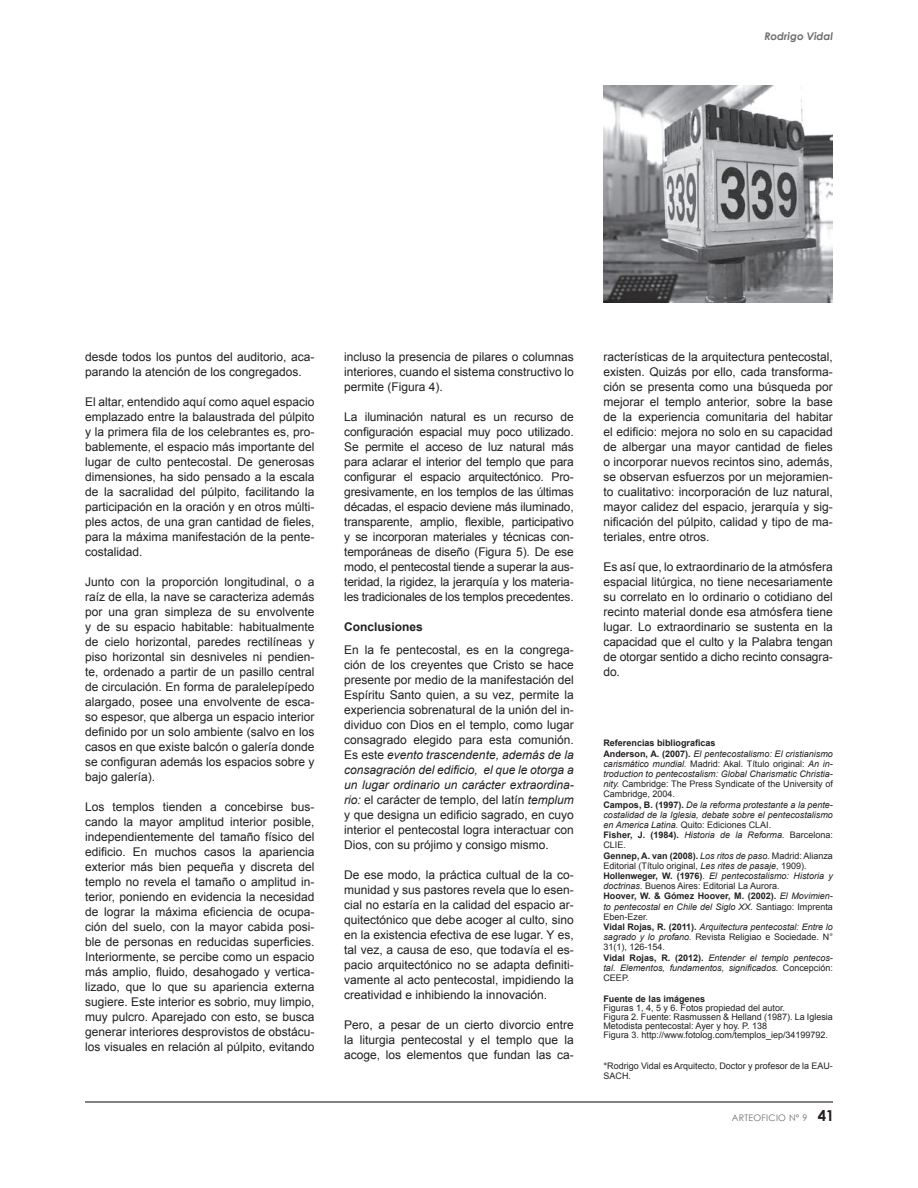
<style>
.page{position:relative;width:918px;height:1188px;background:#fff}
.page>*{position:absolute;margin:0;border:0;box-sizing:border-box;transform-origin:0 0}
.t1{font:12px/15px "Arial";color:#231f20;text-align:justify}
.t2{font:700 12px "Arial";color:#231f20}
.t3{font:italic 700 10.5px "Century Gothic";color:#6c6d70}
.t4{font:italic 9px/10.2px "Arial";color:#231f20}
.t5{font:9px/9px "Arial";color:#231f20}
.t6{font:700 9px "Arial";color:#231f20}
.t7{font:9px "Century Gothic";letter-spacing:.025em;color:#6c6d70}
.s1{font-style:italic}
.s2{font-weight:700;font-style:normal}
.s3{font-style:normal}
.s4{font-family:"Century Gothic"}
.s5{font-weight:700;font-size:15px;color:#231f20}
</style>
<div class="page">
<hr style="left:85px;top:1101px;width:748px;height:2px;background:#808285">
<img style="left:603px;top:85px;width:230px;height:217px">
<p class="t3" style="left:765px;top:29px;width:70px">Rodrigo Vidal</p>
<p class="t1" style="left:85px;top:350px;width:231px">desde todos los puntos del auditorio, aca&shy;parando la atención de los congregados.</p>
<p class="t1" style="left:85px;top:395px;width:231px">El altar, entendido aquí como aquel espacio emplazado entre la balaustrada del púlpito y la primera fila de los celebrantes es, pro&shy;bablemente, el espacio más importante del lugar de culto pentecostal. De generosas dimensiones, ha sido pensado a la escala de la sacralidad del púlpito, facilitando la participación en la oración y en otros múlti&shy;ples actos, de una gran cantidad de fieles, para la máxima manifestación de la pente&shy;costalidad.</p>
<p class="t1" style="left:85px;top:575px;width:231px">Junto con la proporción longitudinal, o a raíz de ella, la nave se caracteriza además por una gran simpleza de su envolvente y de su espacio habitable: habitualmente de cielo horizontal, paredes rectilíneas y piso horizontal sin desniveles ni pendien&shy;te, ordenado a partir de un pasillo central de circulación. En forma de paralelepípedo alargado, posee una envolvente de esca&shy;so espesor, que alberga un espacio interior definido por un solo ambiente (salvo en los casos en que existe balcón o galería donde se configuran además los espacios sobre y bajo galería).</p>
<p class="t1" style="left:85px;top:800px;width:231px">Los templos tienden a concebirse bus&shy;cando la mayor amplitud interior posible, independientemente del tamaño físico del edificio. En muchos casos la apariencia exterior más bien pequeña y discreta del templo no revela el tamaño o amplitud in&shy;terior, poniendo en evidencia la necesidad de lograr la máxima eficiencia de ocupa&shy;ción del suelo, con la mayor cabida posi&shy;ble de personas en reducidas superficies.<br>Interiormente, se percibe como un espacio más amplio, fluido, desahogado y vertica&shy;lizado, que lo que su apariencia externa sugiere. Este interior es sobrio, muy limpio, muy pulcro. Aparejado con esto, se busca generar interiores desprovistos de obstácu&shy;los visuales en relación al púlpito, evitando</p>
<p class="t1" style="left:344px;top:350px;width:231px">incluso la presencia de pilares o columnas interiores, cuando el sistema constructivo lo permite (Figura 4).</p>
<p class="t1" style="left:344px;top:410px;width:231px">La iluminación natural es un recurso de configuración espacial muy poco utilizado.<br>Se permite el acceso de luz natural más para aclarar el interior del templo que para configurar el espacio arquitectónico. Pro&shy;gresivamente, en los templos de las últimas décadas, el espacio deviene más iluminado, transparente, amplio, flexible, participativo y se incorporan materiales y técnicas con&shy;temporáneas de diseño (Figura 5). De ese modo, el pentecostal tiende a superar la aus&shy;teridad, la rigidez, la jerarquía y los materia&shy;les tradicionales de los templos precedentes.</p>
<p class="t2" style="left:344px;top:619px;width:80px">Conclusiones</p>
<p class="t1" style="left:344px;top:642px;width:231px">En la fe pentecostal, es en la congrega&shy;ción de los creyentes que Cristo se hace presente por medio de la manifestación del Espíritu Santo quien, a su vez, permite la experiencia sobrenatural de la unión del in&shy;dividuo con Dios en el templo, como lugar consagrado elegido para esta comunión.<br>Es este <span class="s1">evento trascendente, además de la consagración del edificio, el que le otorga a un lugar ordinario un carácter extraordina&shy;rio:</span> el carácter de templo, del latín <span class="s1">templum </span>y que designa un edificio sagrado, en cuyo interior el pentecostal logra interactuar con Dios, con su prójimo y consigo mismo.</p>
<p class="t1" style="left:344px;top:867px;width:231px">De ese modo, la práctica cultual de la co&shy;munidad y sus pastores revela que lo esen&shy;cial no estaría en la calidad del espacio ar&shy;quitectónico que debe acoger al culto, sino en la existencia efectiva de ese lugar. Y es, tal vez, a causa de eso, que todavía el es&shy;pacio arquitectónico no se adapta definiti&shy;vamente al acto pentecostal, impidiendo la creatividad e inhibiendo la innovación.</p>
<p class="t1" style="left:344px;top:1017px;width:231px">Pero, a pesar de un cierto divorcio entre la liturgia pentecostal y el templo que la acoge, los elementos que fundan las ca-</p>
<p class="t1" style="left:603px;top:350px;width:231px">racterísticas de la arquitectura pentecostal, existen. Quizás por ello, cada transforma&shy;ción se presenta como una búsqueda por mejorar el templo anterior, sobre la base de la experiencia comunitaria del habitar el edificio: mejora no solo en su capacidad de albergar una mayor cantidad de fieles o incorporar nuevos recintos sino, además, se observan esfuerzos por un mejoramien&shy;to cualitativo: incorporación de luz natural, mayor calidez del espacio, jerarquía y sig&shy;nificación del púlpito, calidad y tipo de ma&shy;teriales, entre otros.</p>
<p class="t1" style="left:603px;top:560px;width:231px">Es así que, lo extraordinario de la atmósfera espacial litúrgica, no tiene necesariamente su correlato en lo ordinario o cotidiano del recinto material donde esa atmósfera tiene lugar. Lo extraordinario se sustenta en la capacidad que el culto y la Palabra tengan de otorgar sentido a dicho recinto consagra&shy;do.</p>
<p class="t4" style="left:603px;top:738px;width:231px"><span class="s2">Referencias bibliograficas<br>Anderson, A. (2007).</span> El pentecostalismo: El cristianismo carismático mundial. <span class="s3">Madrid: Akal. Título original:</span> An in&shy;troduction to pentecostalism: Global Charismatic Christia&shy;nity. <span class="s3">Cambridge: The Press Syndicate of the University of Cambridge, 2004.<br></span><span class="s2">Campos, B. (1997).</span> De la reforma protestante a la pente&shy;costalidad de la Iglesia, debate sobre el pentecostalismo en America Latina. <span class="s3">Quito: Ediciones CLAI.<br></span><span class="s2">Fisher, J. (1984).</span> Historia de la Reforma. <span class="s3">Barcelona:<br>CLIE.<br></span><span class="s2">Gennep, A. van (2008).</span> Los ritos de paso. <span class="s3">Madrid: Alianza Editorial (Título original,</span> Les rites de pasaje<span class="s3">, 1909).<br></span><span class="s2">Hollenweger, W. (1976)</span><span class="s3">.</span> El pentecostalismo: Historia y doctrinas. <span class="s3">Buenos Aires: Editorial La Aurora.<br></span><span class="s2">Hoover, W. &amp; Gómez Hoover, M. (2002).</span> El Movimien&shy;to pentecostal en Chile del Siglo XX. <span class="s3">Santiago: Imprenta Eben-Ezer.<br></span><span class="s2">Vidal Rojas, R. (2011).</span> Arquitectura pentecostal: Entre lo sagrado y lo profano. <span class="s3">Revista Religiao e Sociedade. N° 31(1), 126-154.<br></span><span class="s2">Vidal Rojas, R. (2012).</span> Entender el templo pentecos&shy;tal. Elementos, fundamentos, significados<span class="s3">. Concepción:<br>CEEP.</span></p>
<p class="t6" style="left:603px;top:993px;width:103px">Fuente de las imágenes</p>
<p class="t5" style="left:603px;top:1003px;width:231px">Figuras 1, 4, 5 y 6. Fotos propiedad del autor.<br>Figura 2. Fuente: Rasmussen &amp; Helland (1987). La Iglesia Metodista pentecostal: Ayer y hoy. P. 138<br>Figura 3. http://www.fotolog.com/templos_iep/34199792.</p>
<p class="t5" style="left:603px;top:1060px;width:231px;line-height:10.2px"><span class="s4">*</span>Rodrigo Vidal es Arquitecto, Doctor y profesor de la EAU-<br>SACH.</p>
<p class="t7" style="left:732px;top:1112px;width:104px">ARTEOFICIO N° 9 <span class="s5">41</span></p>
</div>
